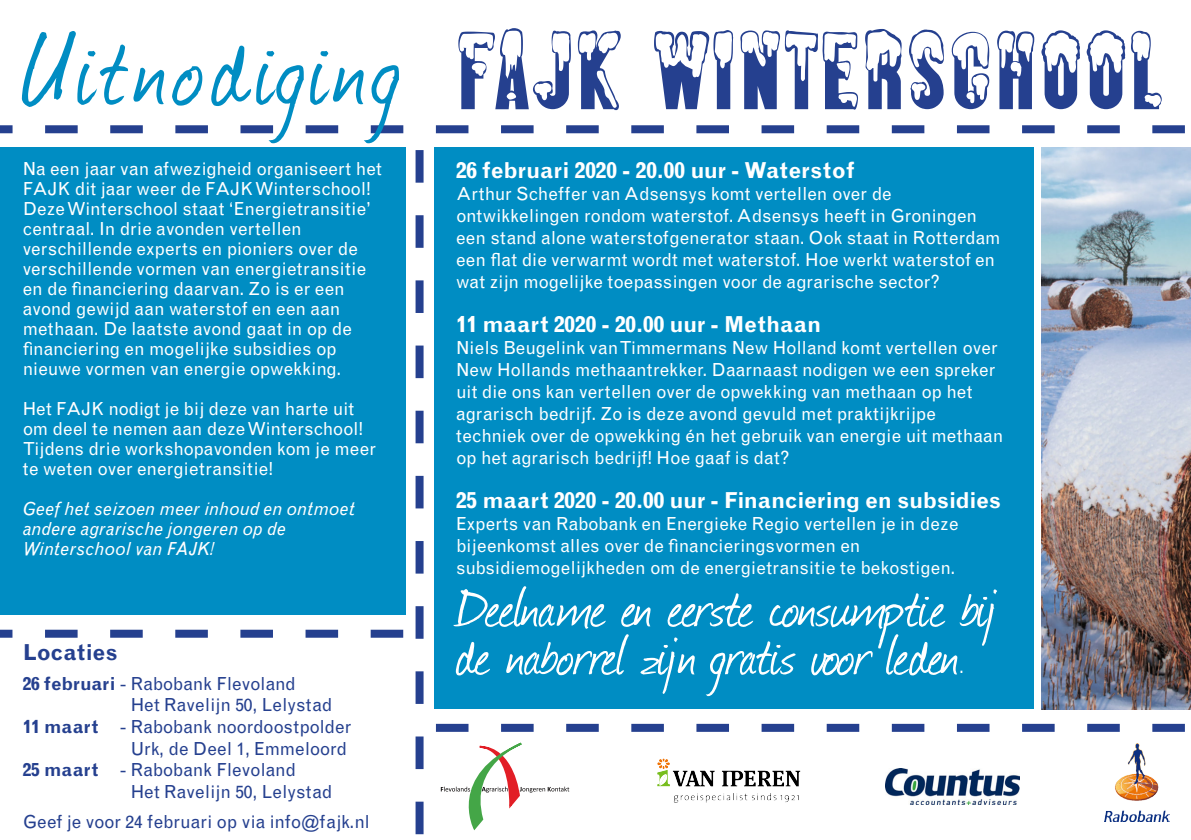
<style>
.page{position:relative;width:1191px;height:840px;background:#fff}
.page>*{position:absolute;margin:0;border:0;box-sizing:border-box;transform-origin:0 0}
.t1{font:89.6px "Almonte Snow";color:#25408f}
.t2{font:66px/48px "Journal";letter-spacing:-.005em;color:#fff}
.t3{font:700 22px "Grotesque MT Std";color:#fff}
.t4{font:700 22px "Grotesque MT Std";color:#25408f}
.t5{font:18px/20px "Grotesque MT Std";color:#fff}
.t6{font:18px "Grotesque MT Std";color:#25408f}
.t7{font:italic 18px/20px "Grotesque MT Std";letter-spacing:.01em;color:#fff}
.s1{font-family:"Journal";font-size:118.8px;color:#008dc3}
.s2{font-weight:700}
</style>
<div class="page">
<svg style="left:436px;top:723px;width:749px;height:8px"></svg>
<svg style="left:416px;top:150px;width:8px;height:685px"></svg>
<svg style="left:0;top:125px;width:1185px;height:8px"></svg>
<svg style="left:0;top:629px;width:403px;height:8px"></svg>
<img style="left:1042px;top:147px;width:149px;height:562px">
<div style="left:434px;top:147px;width:599px;height:562px;background:#008dc3"></div>
<div style="left:0;top:147px;width:405px;height:468px;background:#008dc3"></div>
<img style="left:626px;top:723px;width:204px;height:80px">
<svg style="left:441px;top:742px;width:128px;height:89px"></svg>
<img style="left:1105px;top:743px;width:64px;height:78px">
<img style="left:886px;top:768px;width:133px;height:36px">
<h1 class="t1" style="left:23px;top:40px;width:1142px"><span class="s1">Uitnodiging</span> FAJK WINTERSCHOOL</h1>
<p class="t5" style="left:23px;top:161px;width:361px">Na een jaar van afwezigheid organiseert het FAJK dit jaar weer de FAJKWinterschool!<br>DezeWinterschool staat ‘Energietransitie’ centraal. In drie avonden vertellen verschillende experts en pioniers over de verschillende vormen van energietransitie en de financiering daarvan. Zo is er een avond gewijd aan waterstof en een aan methaan. De laatste avond gaat in op de financiering en mogelijke subsidies op nieuwe vormen van energie opwekking.</p>
<p class="t5" style="left:23px;top:401px;width:355px">Het FAJK nodigt je bij deze van harte uit om deel te nemen aan dezeWinterschool!<br>Tijdens drie workshopavonden kom je meer te weten over energietransitie!</p>
<p class="t7" style="left:23px;top:501px;width:334px">Geef het seizoen meer inhoud en ontmoet andere agrarische jongeren op de<br>Winterschool van FAJK!</p>
<p class="t4" style="left:23px;top:644px;width:96px">Locaties</p>
<p class="t6" style="left:23px;top:677px;width:275px"><span class="s2">26 februari</span> - Rabobank Flevoland</p>
<p class="t6" style="left:131px;top:698px;width:203px">Het Ravelijn 50, Lelystad</p>
<p class="t6" style="left:23px;top:720px;width:330px"><span class="s2">11 maart</span> - Rabobank noordoostpolder</p>
<p class="t6" style="left:131px;top:741px;width:218px">Urk, de Deel 1, Emmeloord</p>
<p class="t6" style="left:23px;top:763px;width:275px"><span class="s2">25 maart</span> - Rabobank Flevoland</p>
<p class="t6" style="left:131px;top:785px;width:203px">Het Ravelijn 50, Lelystad</p>
<p class="t6" style="left:23px;top:814px;width:349px">Geef je voor 24 februari op via info@fajk.nl</p>
<p class="t3" style="left:456px;top:162px;width:400px">26 februari 2020 - 20.00 uur - Waterstof</p>
<p class="t5" style="left:456px;top:185px;width:546px;line-height:22px">Arthur Scheffer van Adsensys komt vertellen over de ontwikkelingen rondom waterstof. Adsensys heeft in Groningen een stand alone waterstofgenerator staan. Ook staat in Rotterdam een flat die verwarmt wordt met waterstof. Hoe werkt waterstof en wat zijn mogelijke toepassingen voor de agrarische sector?</p>
<p class="t3" style="left:456px;top:316px;width:367px">11 maart 2020 - 20.00 uur - Methaan</p>
<p class="t5" style="left:456px;top:339px;width:549px;line-height:22px">Niels Beugelink vanTimmermans New Holland komt vertellen over New Hollands methaantrekker. Daarnaast nodigen we een spreker uit die ons kan vertellen over de opwekking van methaan op het agrarisch bedrijf. Zo is deze avond gevuld met praktijkrijpe techniek over de opwekking én het gebruik van energie uit methaan op het agrarisch bedrijf! Hoe gaaf is dat?</p>
<p class="t3" style="left:456px;top:492px;width:546px">25 maart 2020 - 20.00 uur - Financiering en subsidies</p>
<p class="t5" style="left:456px;top:515px;width:504px;line-height:22px">Experts van Rabobank en Energieke Regio vertellen je in deze bijeenkomst alles over de financieringsvormen en subsidiemogelijkheden om de energietransitie te bekostigen.</p>
<h2 class="t2" style="left:456px;top:582px;width:542px">Deelname en eerste consumptie bij de naborrel zijn gratis voor leden</h2>
<p class="t5" style="left:959px;top:659px;width:6px">.</p>
</div>
